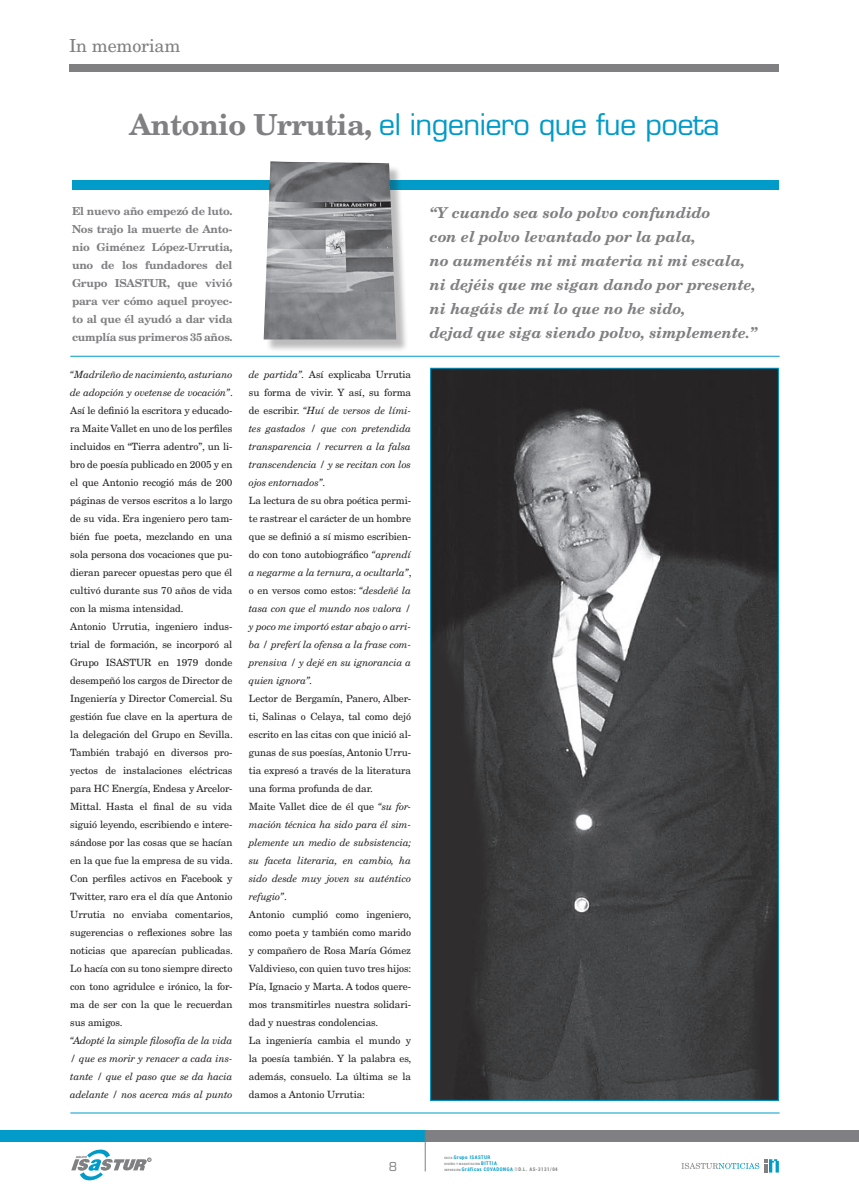
<style>
.page{position:relative;width:859px;height:1191px;background:#fff}
.page>*{position:absolute;margin:0;border:0;box-sizing:border-box;transform-origin:0 0}
.t1{font:29px "Eurostile LT Std";letter-spacing:-.02em;color:#009bc8}
.t2{font:18px "New Century Schlbk LT Std";letter-spacing:-.01em;color:#808083}
.t3{font:italic 700 15px/24px "New Century Schlbk LT Std";color:#808083}
.t4{font:12px "Eurostile LT Std";color:#808083}
.t5{font:700 11px/18px "New Century Schlbk LT Std";letter-spacing:-.025em;color:#808083;text-align:justify}
.t6{font:10px/18px "New Century Schlbk LT Std";letter-spacing:-.01em;color:#231f20}
.t7{font:italic 10px/18px "New Century Schlbk LT Std";letter-spacing:-.01em;color:#231f20;text-align:justify}
.t8{font:700 5px "Roboto Condensed";letter-spacing:.1em;color:#009bc8}
.t9{font:700 3px "Roboto Condensed";letter-spacing:.1em;color:#808083}
.s1{font-family:"New Century Schlbk LT Std";font-weight:700;color:#808083}
.s2{font-style:italic}
.s3{font-style:normal}
.s4{font-size:3px;color:#808083}
.s5{font-size:5px;color:#009bc8}
.s6{color:#808083}
</style>
<div class="page">
<div style="left:850px;top:1130px;width:9px;height:12px;background:#808083"></div>
<div style="left:425px;top:1130px;width:425px;height:12px;background:#808083"></div>
<div style="left:0;top:1130px;width:425px;height:12px;background:#009bc8"></div>
<hr style="left:425px;top:1130px;width:1px;height:41px;background:#808083">
<svg style="left:71px;top:1149px;width:80px;height:31px"></svg>
<svg style="left:681px;top:1159px;width:98px;height:13px"></svg>
<div style="left:69px;top:64px;width:710px;height:8px;background:#808083"></div>
<img style="left:432px;top:370px;width:345px;height:728px">
<div style="left:72px;top:181px;width:707px;height:9px;background:#009bc8"></div>
<hr style="left:70px;top:1112px;width:710px;height:1px;background:#009bc8">
<hr style="left:70px;top:356px;width:710px;height:1px;background:#009bc8">
<div style="left:265px;top:163px;width:144px;height:189px;background:#231f20;opacity:.3"></div>
<img style="left:264px;top:161px;width:132px;height:178px">
<h2 class="t2" style="left:69px;top:34px;width:113px">In memoriam</h2>
<h1 class="t1" style="left:129px;top:107px;width:592px"><span class="s1">Antonio Urrutia,</span> el ingeniero que fue poeta</h1>
<p class="t5" style="left:72px;top:202px;width:162px">El nuevo año empezó de luto.<br>Nos trajo la muerte de Anto&shy;nio Giménez López-Urrutia, uno de los fundadores del Grupo ISASTUR, que vivió para ver cómo aquel proyec&shy;to al que él ayudó a dar vida cumplía sus primeros 35 años.</p>
<p class="t6" style="left:70px;top:365px;width:164px"><span class="s2">“Madrileño de nacimiento, asturiano de adopción y ovetense de vocación”</span>.<br>Así le definió la escritora y educado&shy;ra Maite Vallet en uno de los perfiles incluidos en “Tierra adentro”, un li&shy;bro de poesía publicado en 2005 y en el que Antonio recogió más de 200 páginas de versos escritos a lo largo de su vida. Era ingeniero pero tam&shy;bién fue poeta, mezclando en una sola persona dos vocaciones que pu&shy;dieran parecer opuestas pero que él cultivó durante sus 70 años de vida con la misma intensidad.<br>Antonio Urrutia, ingeniero indus&shy;trial de formación, se incorporó al Grupo ISASTUR en 1979 donde desempeñó los cargos de Director de Ingeniería y Director Comercial. Su gestión fue clave en la apertura de la delegación del Grupo en Sevilla.<br>También trabajó en diversos pro&shy;yectos de instalaciones eléctricas para HC Energía, Endesa y Arcelor-Mittal. Hasta el final de su vida siguió leyendo, escribiendo e intere&shy;sándose por las cosas que se hacían en la que fue la empresa de su vida.<br>Con perfiles activos en Facebook y Twitter, raro era el día que Antonio Urrutia no enviaba comentarios, sugerencias o reflexiones sobre las noticias que aparecían publicadas.<br>Lo hacía con su tono siempre directo con tono agridulce e irónico, la for&shy;ma de ser con la que le recuerdan sus amigos.</p>
<p class="t7" style="left:70px;top:1031px;width:164px">“Adopté la simple filosofía de la vida / que es morir y renacer a cada ins&shy;tante / que el paso que se da hacia adelante / nos acerca más al punto</p>
<p class="t7" style="left:249px;top:365px;width:164px;text-align:left">de partida”. <span class="s3">Así explicaba Urrutia su forma de vivir. Y así, su forma de escribir.</span> “Huí de versos de lími&shy;tes gastados / que con pretendida transparencia / recurren a la falsa transcendencia / y se recitan con los ojos entornados”<span class="s3">.<br>La lectura de su obra poética permi&shy;te rastrear el carácter de un hombre que se definió a sí mismo escribien&shy;do con tono autobiográfico</span> “aprendí a negarme a la ternura, a ocultarla”<span class="s3">, o en versos como estos:</span> “desdeñé la tasa con que el mundo nos valora / y poco me importó estar abajo o arri&shy;ba / preferí la ofensa a la frase com&shy;prensiva / y dejé en su ignorancia a quien ignora”.</p>
<p class="t6" style="left:249px;top:689px;width:164px">Lector de Bergamín, Panero, Alber&shy;ti, Salinas o Celaya, tal como dejó escrito en las citas con que inició al&shy;gunas de sus poesías, Antonio Urru&shy;tia expresó a través de la literatura una forma profunda de dar.<br>Maite Vallet dice de él que <span class="s2">“su for&shy;mación técnica ha sido para él sim&shy;plemente un medio de subsistencia; su faceta literaria, en cambio, ha sido desde muy joven su auténtico refugio”</span>.<br>Antonio cumplió como ingeniero, como poeta y también como marido y compañero de Rosa María Gómez<br>Valdivieso, con quien tuvo tres hijos:<br>Pía, Ignacio y Marta. A todos quere&shy;mos transmitirles nuestra solidari&shy;dad y nuestras condolencias.<br>La ingeniería cambia el mundo y la poesía también. Y la palabra es, además, consuelo. La última se la damos a Antonio Urrutia:</p>
<h3 class="t3" style="left:430px;top:201px;width:329px">“Y cuando sea solo polvo confundido<br>con el polvo levantado por la pala,<br>no aumentéis ni mi materia ni mi escala, ni dejéis que me sigan dando por presente, ni hagáis de mí lo que no he sido,<br>dejad que siga siendo polvo, simplemente.”</h3>
<p class="t4" style="left:389px;top:1159px;width:10px">8</p>
<p class="t8" style="left:444px;top:1154px;width:47px"><span class="s4">EDITA</span> Grupo ISASTUR</p>
<p class="t9" style="left:444px;top:1162px;width:54px">DISEÑO Y MAQUETACIÓN <span class="s5">BITTIA</span></p>
<p class="t8" style="left:444px;top:1166px;width:115px"><span class="s4">IMPRESIÓN</span> Gráficas COVADONGA <span class="s6">D.L. AS-3131/04</span></p>
</div>
